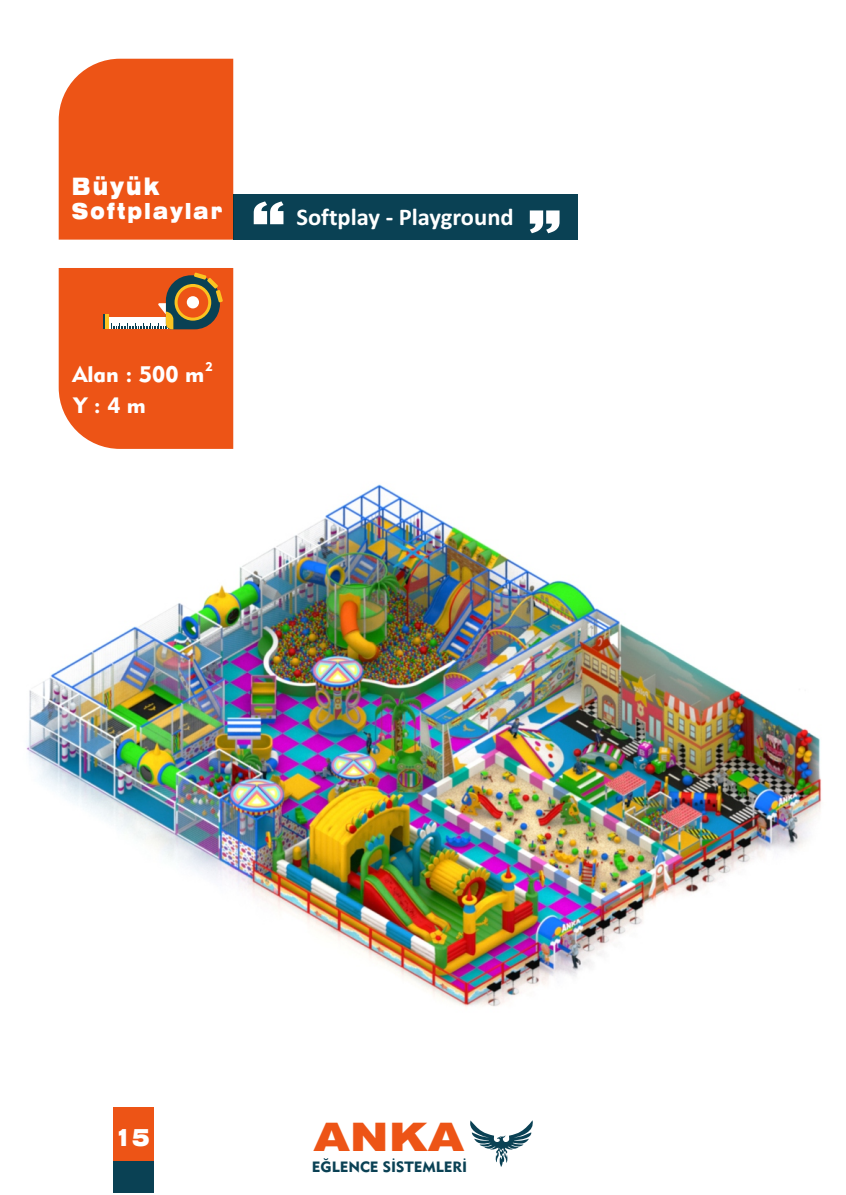
<style>
.page{position:relative;width:846px;height:1195px;background:#fff}
.page>*{position:absolute;margin:0;border:0;box-sizing:border-box;transform-origin:0 0}
.t1{font:900 39.4px "Arial";color:#ed5416;scale:1.19 1}
.t2{font:900 expanded 33px "Swiss 721 BT";color:#fff;scale:.77 1}
.t3{font:700 24px "Calibri";color:#fff}
.t4{font:900 expanded 24px "Swiss 721 BT";letter-spacing:.125em;color:#fff;scale:.77 1}
.t5{font:900 expanded 24px "Swiss 721 BT";letter-spacing:.125em;color:#fff;scale:.76 1}
.t6{font:22.2px "Geometric 415 BT Black A";color:#fff}
.t7{font:900 expanded 22px "Swiss 721 BT";letter-spacing:.125em;color:#fff;scale:.77 1}
.t8{font:22px "Geometric 415 BT Black A";color:#fff}
.t9{font:14.8px "Geometric 415 BT Black A";color:#0a4154}
.t10{font:12.4px "Geometric 415 BT Black A";color:#fff}
.s1{font-size:21.4px}
.s2{font-size:15px}
</style>
<div class="page">
<img style="left:26px;top:401px;width:796px;height:606px">
<div style="left:114px;top:1108px;width:40px;height:85px;background:#ed5416"></div>
<svg style="left:470px;top:1120px;width:63px;height:47px"></svg>
<div style="left:114px;top:1161px;width:40px;height:32px;background:#0a4154"></div>
<div style="left:233px;top:194px;width:345px;height:46px;background:#0a4154"></div>
<svg style="left:530px;top:210px;width:29px;height:23px"></svg>
<svg style="left:254px;top:201px;width:29px;height:23px"></svg>
<div style="left:59px;top:59px;width:174px;height:181px;background:#ed5416"></div>
<svg style="left:59px;top:268px;width:174px;height:181px;background:#e35d24"></svg>
<p class="t4" style="left:72px;top:176px;width:115px">Büyük</p>
<p class="t7" style="left:72px;top:202px;width:197px">Softplaylar</p>
<h2 class="t2" style="left:84px;top:180px;width:163px">300 <span class="s1">m</span><span class="s2">2</span></h2>
<p class="t10" style="left:205px;top:361px;width:9px">2</p>
<p class="t6" style="left:72px;top:365px;width:133px">Alan : 500 m</p>
<p class="t8" style="left:73px;top:396px;width:74px">Y : 4 m</p>
<p class="t3" style="left:296px;top:207px;width:219px">Softplay - Playground</p>
<p class="t5" style="left:114px;top:1127px;width:48px">15</p>
<h1 class="t1" style="left:314px;top:1122px;width:128px">ANKA</h1>
<p class="t9" style="left:312px;top:1160px;width:157px">EĞLENCE SİSTEMLERİ</p>
</div>
